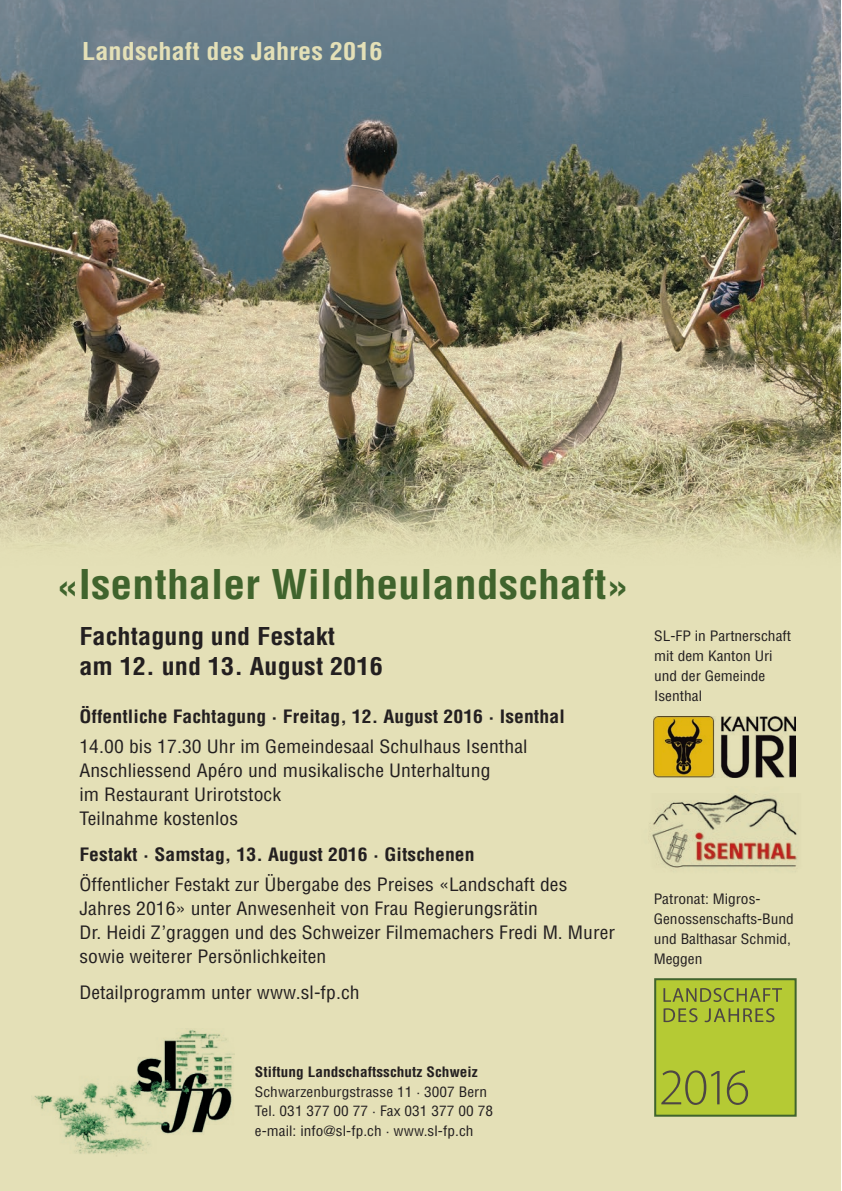
<style>
.page{position:relative;width:842px;height:1191px;background:#fff}
.page>*{position:absolute;margin:0;border:0;box-sizing:border-box;transform-origin:0 0}
.t1{font:300 51.4px "Myriad Pro";color:#4d4644}
.t2{font:700 condensed 40px "Helvetica";letter-spacing:.005em;color:#40642d;scale:1.09 1}
.t3{font:700 condensed 24px/30px "Helvetica";letter-spacing:.005em;color:#231f20;scale:1.09 1}
.t4{font:700 condensed 24px "Helvetica";letter-spacing:.005em;color:#e4e0b7;scale:1.09 1}
.t5{font:condensed 18px/24px "Helvetica";letter-spacing:.005em;color:#231f20;scale:1.09 1}
.t6{font:700 condensed 18px "Helvetica";letter-spacing:.005em;color:#231f20;scale:1.09 1}
.t7{font:condensed 14px/20px "Helvetica";color:#231f20;scale:1.1 1}
.t8{font:condensed 14px/19.4px "Helvetica";color:#231f20;scale:1.09 1}
.t9{font:700 condensed 14px "Helvetica";letter-spacing:.005em;color:#231f20;scale:1.09 1}
</style>
<div class="page">
<div style="left:0;top:444px;width:840px;height:747px;background:#e4e0b7"></div>
<img style="left:0;top:1px;width:840px;height:551px">
<div style="left:654px;top:978px;width:143px;height:138px;background:#b5ca34;border:2px solid #40642d"></div>
<svg style="left:663px;top:1008px;width:111px;height:14px"></svg>
<svg style="left:663px;top:988px;width:119px;height:14px"></svg>
<img style="left:649px;top:794px;width:149px;height:74px">
<img style="left:654px;top:716px;width:142px;height:61px">
<img style="left:34px;top:1030px;width:200px;height:126px">
<h3 class="t4" style="left:82px;top:36px;width:277px">Landschaft des Jahres 2016</h3>
<h2 class="t2" style="left:57px;top:559px;width:526px">«Isenthaler Wildheulandschaft»</h2>
<h3 class="t3" style="left:79px;top:621px;width:280px">Fachtagung und Festakt<br>am 12. und 13. August 2016</h3>
<p class="t6" style="left:79px;top:705px;width:447px">Öffentliche Fachtagung · Freitag, 12. August 2016 · Isenthal</p>
<p class="t5" style="left:79px;top:734px;width:413px">14.00 bis 17.30 Uhr im Gemeindesaal Schulhaus Isenthal Anschliessend Apéro und musikalische Unterhaltung<br>im Restaurant Urirotstock<br>Teilnahme kostenlos</p>
<p class="t6" style="left:79px;top:843px;width:364px">Festakt · Samstag, 13. August 2016 · Gitschenen</p>
<p class="t5" style="left:79px;top:872px;width:493px">Öffentlicher Festakt zur Übergabe des Preises «Landschaft des Jahres 2016» unter Anwesenheit von Frau Regierungsrätin<br>Dr. Heidi Z’graggen und des Schweizer Filmemachers Fredi M. Murer sowie weiterer Persönlichkeiten</p>
<p class="t5" style="left:79px;top:980px;width:259px">Detailprogramm unter www.sl-fp.ch</p>
<p class="t9" style="left:255px;top:1063px;width:206px">Stiftung Landschaftsschutz Schweiz</p>
<p class="t8" style="left:255px;top:1082px;width:220px">Schwarzenburgstrasse 11 · 3007 Bern<br>Tel. 031 377 00 77 · Fax 031 377 00 78 e-mail: info@sl-fp.ch · www.sl-fp.ch</p>
<p class="t7" style="left:654px;top:625px;width:126px">SL-FP in Partnerschaft mit dem Kanton Uri und der Gemeinde<br>Isenthal</p>
<p class="t7" style="left:654px;top:889px;width:129px">Patronat: Migros-<br>Genossenschafts-Bund und Balthasar Schmid,<br>Meggen</p>
<h1 class="t1" style="left:659px;top:1056px;width:92px">2016</h1>
</div>
